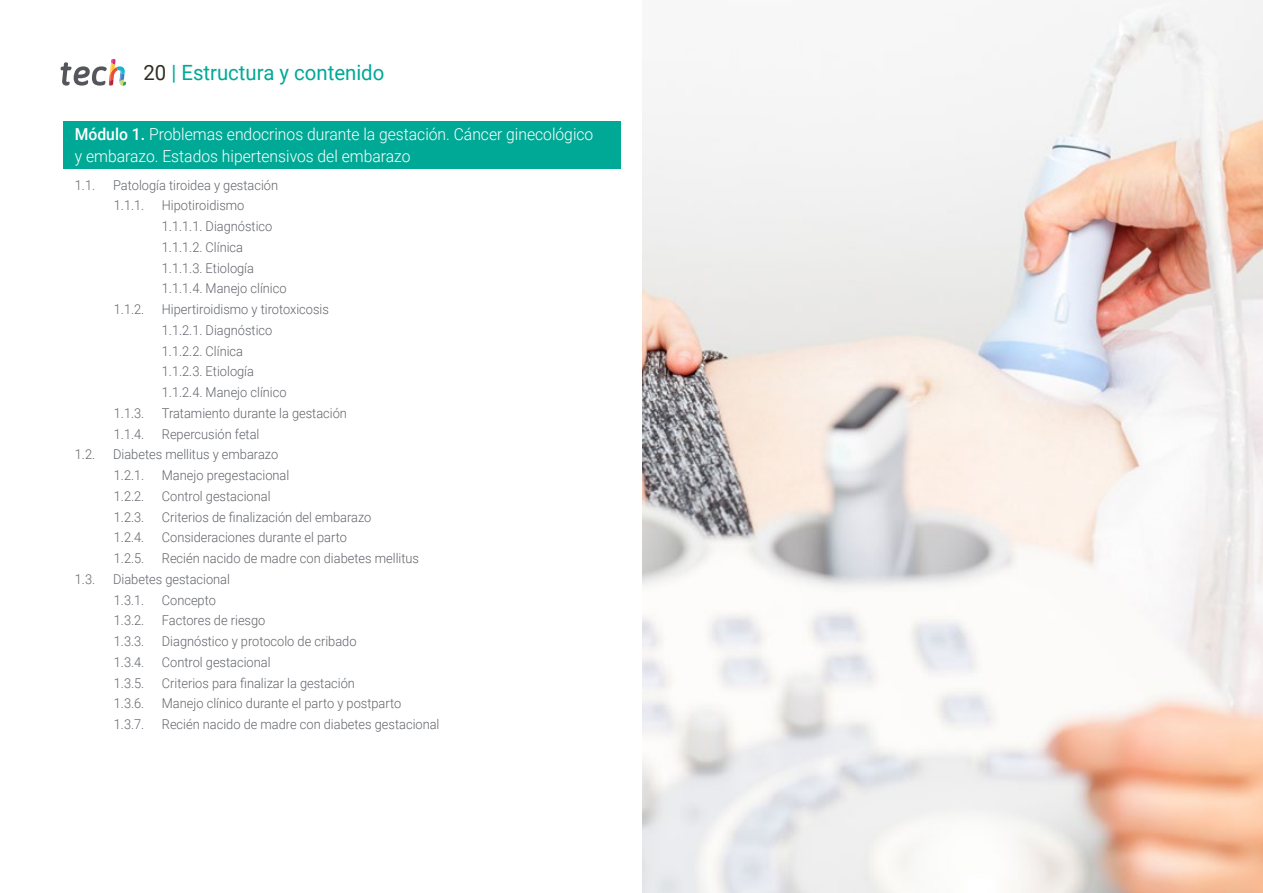
<style>
.page{position:relative;width:1263px;height:893px;background:#fff}
.page>*{position:absolute;margin:0;border:0;box-sizing:border-box;transform-origin:0 0}
.t1{font:21px "Roboto";color:#00a996}
.t2{font:300 16.5px/22.5px "Roboto";color:#fff;scale:.95 1}
.t3{font:300 13.5px/20.7px "Roboto";color:#61646a;scale:.95 1}
.s1{color:#312e20}
.s2{font-weight:500}
</style>
<div class="page">
<img style="left:642px;top:0;width:621px;height:893px">
<svg style="left:61px;top:59px;width:65px;height:27px"></svg>
<div style="left:64px;top:121px;width:557px;height:48px;background:#00a996"></div>
<h1 class="t1" style="left:144px;top:57px;width:242px"><span class="s1">20</span> | Estructura y contenido</h1>
<p class="t2" style="left:75px;top:122px;width:547px"><span class="s2">Módulo 1.</span> Problemas endocrinos durante la gestación. Cáncer ginecológico y embarazo. Estados hipertensivos del embarazo</p>
<p class="t3" style="left:75px;top:174px;width:23px">1.1.</p>
<p class="t3" style="left:113px;top:174px;width:175px">Patología tiroidea y gestación<br>1.1.1.</p>
<p class="t3" style="left:162px;top:195px;width:133px">Hipotiroidismo<br>1.1.1.1. Diagnóstico<br>1.1.1.2. Clínica<br>1.1.1.3. Etiología<br>1.1.1.4. Manejo clínico</p>
<p class="t3" style="left:114px;top:298px;width:34px">1.1.2.</p>
<p class="t3" style="left:162px;top:298px;width:177px">Hipertiroidismo y tirotoxicosis<br>1.1.2.1. Diagnóstico<br>1.1.2.2. Clínica<br>1.1.2.3. Etiología<br>1.1.2.4. Manejo clínico</p>
<p class="t3" style="left:114px;top:402px;width:34px">1.1.3.</p>
<p class="t3" style="left:162px;top:402px;width:196px">Tratamiento durante la gestación</p>
<p class="t3" style="left:114px;top:423px;width:34px">1.1.4.</p>
<p class="t3" style="left:162px;top:423px;width:104px">Repercusión fetal</p>
<p class="t3" style="left:75px;top:444px;width:23px">1.2.</p>
<p class="t3" style="left:113px;top:444px;width:175px">Diabetes mellitus y embarazo<br>1.2.1.</p>
<p class="t3" style="left:162px;top:464px;width:136px">Manejo pregestacional</p>
<p class="t3" style="left:114px;top:485px;width:34px">1.2.2.</p>
<p class="t3" style="left:162px;top:485px;width:116px">Control gestacional</p>
<p class="t3" style="left:114px;top:506px;width:34px">1.2.3.</p>
<p class="t3" style="left:162px;top:506px;width:222px">Criterios de finalización del embarazo</p>
<p class="t3" style="left:114px;top:527px;width:34px">1.2.4.</p>
<p class="t3" style="left:162px;top:527px;width:196px">Consideraciones durante el parto</p>
<p class="t3" style="left:114px;top:547px;width:34px">1.2.5.</p>
<p class="t3" style="left:162px;top:547px;width:272px">Recién nacido de madre con diabetes mellitus</p>
<p class="t3" style="left:75px;top:568px;width:23px">1.3.</p>
<p class="t3" style="left:113px;top:568px;width:125px">Diabetes gestacional<br>1.3.1.</p>
<p class="t3" style="left:162px;top:589px;width:58px">Concepto</p>
<p class="t3" style="left:114px;top:610px;width:34px">1.3.2.</p>
<p class="t3" style="left:162px;top:610px;width:111px">Factores de riesgo</p>
<p class="t3" style="left:114px;top:630px;width:34px">1.3.3.</p>
<p class="t3" style="left:162px;top:630px;width:206px">Diagnóstico y protocolo de cribado</p>
<p class="t3" style="left:114px;top:651px;width:34px">1.3.4.</p>
<p class="t3" style="left:162px;top:651px;width:116px">Control gestacional</p>
<p class="t3" style="left:114px;top:672px;width:34px">1.3.5.</p>
<p class="t3" style="left:162px;top:672px;width:205px">Criterios para finalizar la gestación</p>
<p class="t3" style="left:114px;top:693px;width:34px">1.3.6.</p>
<p class="t3" style="left:162px;top:693px;width:254px">Manejo clínico durante el parto y postparto</p>
<p class="t3" style="left:114px;top:713px;width:34px">1.3.7.</p>
<p class="t3" style="left:162px;top:713px;width:294px">Recién nacido de madre con diabetes gestacional</p>
</div>
